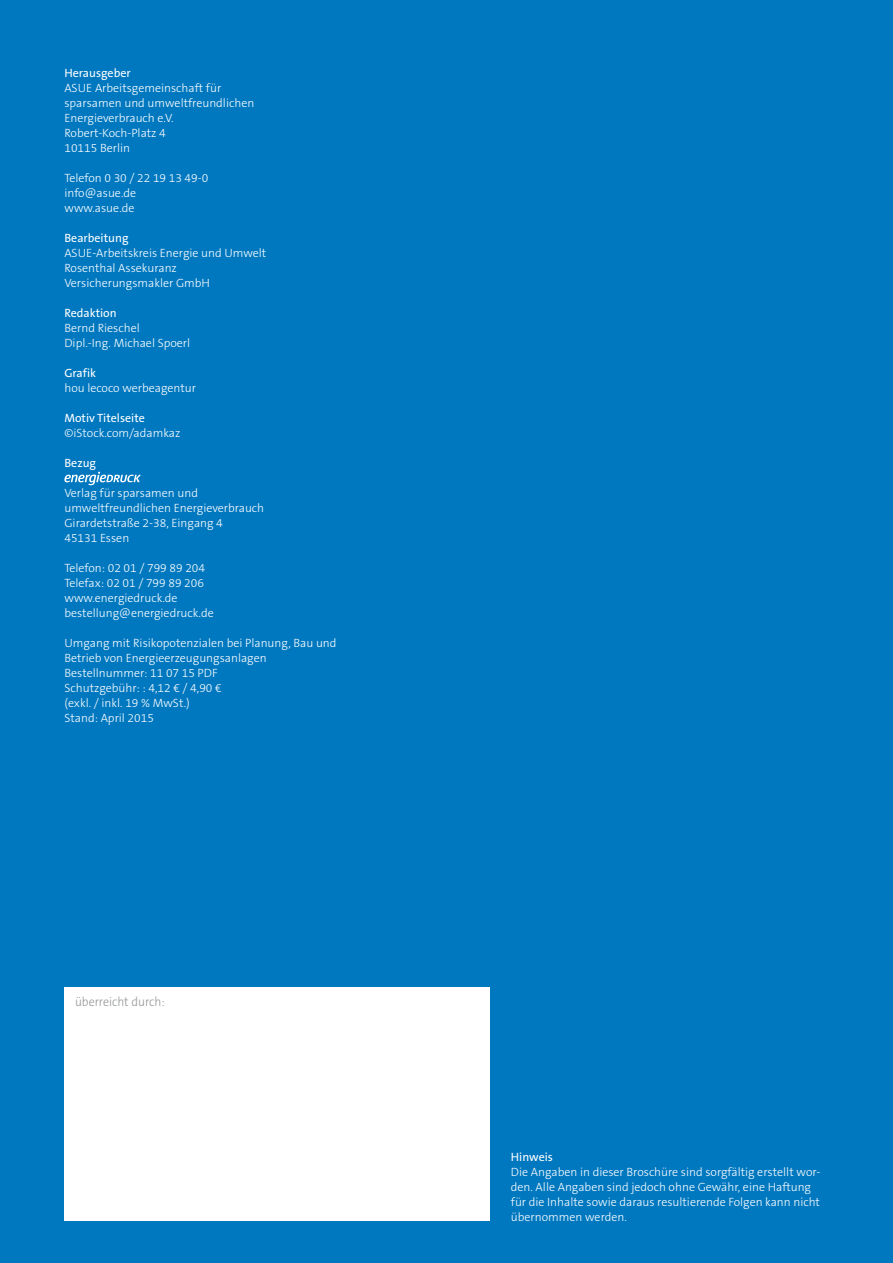
<style>
.page{position:relative;width:893px;height:1263px;background:#fff}
.page>*{position:absolute;margin:0;border:0;box-sizing:border-box;transform-origin:0 0}
.t1{font:300 12.9px "The Sans B3";color:#939598;scale:.93 1}
.t2{font:300 12px/15px "The Sans B3";color:#fff}
.t3{font:12px "The Sans B5 Plain";color:#fff}
</style>
<div class="page">
<div style="left:0;top:0;width:893px;height:1262px;background:#0078c0"></div>
<svg style="left:64px;top:471px;width:77px;height:14px"></svg>
<div style="left:64px;top:986px;width:426px;height:234px;background:#fff"></div>
<p class="t3" style="left:64px;top:67px;width:68px">Herausgeber</p>
<p class="t2" style="left:64px;top:81px;width:191px">ASUE Arbeitsgemeinschaft für sparsamen und umweltfreundlichen<br>Energieverbrauch e.V.<br>Robert-Koch-Platz 4<br>10115 Berlin</p>
<p class="t2" style="left:64px;top:171px;width:145px">Telefon 0 30 / 22 19 13 49-0 info@asue.de www.asue.de</p>
<p class="t3" style="left:64px;top:232px;width:66px">Bearbeitung</p>
<p class="t2" style="left:64px;top:246px;width:203px">ASUE-Arbeitskreis Energie und Umwelt<br>Rosenthal Assekuranz<br>Versicherungsmakler GmbH</p>
<p class="t3" style="left:64px;top:307px;width:54px">Redaktion</p>
<p class="t2" style="left:64px;top:321px;width:127px">Bernd Rieschel<br>Dipl.-Ing. Michael Spoerl</p>
<p class="t3" style="left:64px;top:367px;width:33px">Grafik</p>
<p class="t2" style="left:64px;top:381px;width:133px">hou lecoco werbeagentur</p>
<p class="t3" style="left:64px;top:412px;width:82px">Motiv Titelseite</p>
<p class="t2" style="left:64px;top:426px;width:117px">©iStock.com/adamkaz</p>
<p class="t3" style="left:64px;top:457px;width:33px">Bezug</p>
<p class="t2" style="left:64px;top:486px;width:201px">Verlag für sparsamen und umweltfreundlichen Energieverbrauch<br>Girardetstraße 2-38, Eingang 4<br>45131 Essen</p>
<p class="t2" style="left:64px;top:561px;width:151px">Telefon: 02 01 / 799 89 204<br>Telefax: 02 01 / 799 89 206 www.energiedruck.de bestellung@energiedruck.de</p>
<p class="t2" style="left:64px;top:636px;width:274px">Umgang mit Risikopotenzialen bei Planung, Bau und<br>Betrieb von Energieerzeugungsanlagen<br>Bestellnummer: 11 07 15 PDF<br>Schutzgebühr: : 4,12 € / 4,90 €<br>(exkl. / inkl. 19 % MwSt.)<br>Stand: April 2015</p>
<p class="t1" style="left:75px;top:995px;width:98px">überreicht durch:</p>
<p class="t3" style="left:511px;top:1150px;width:44px">Hinweis</p>
<p class="t2" style="left:511px;top:1164px;width:311px">Die Angaben in dieser Broschüre sind sorgfältig erstellt wor&shy;den. Alle Angaben sind jedoch ohne Gewähr, eine Haftung für die Inhalte sowie daraus resultierende Folgen kann nicht übernommen werden.</p>
</div>
